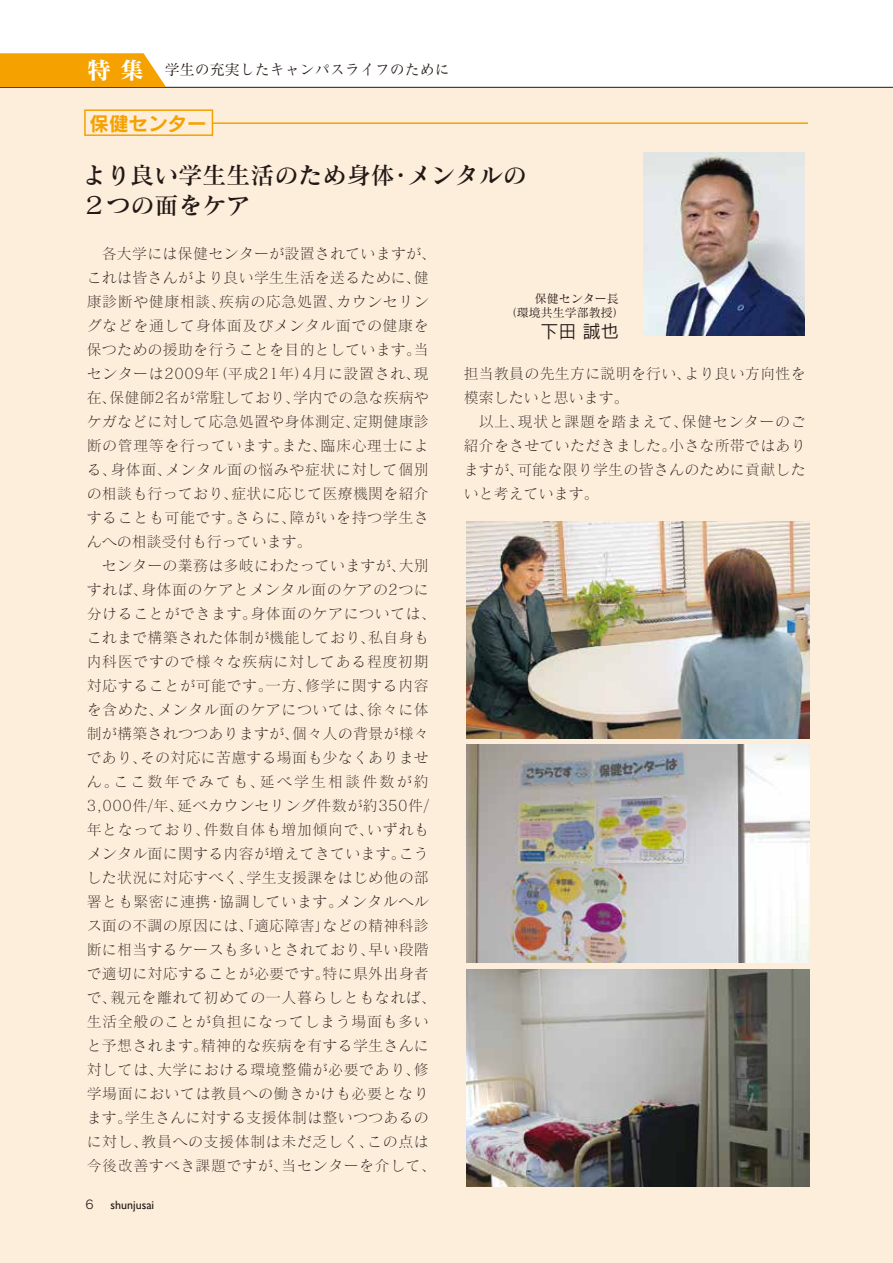
<style>
.page{position:relative;width:893px;height:1263px;background:#fff}
.page>*{position:absolute;margin:0;border:0;box-sizing:border-box;transform-origin:0 0}
.t1{font:24px/30px "Matisse Pro DB";color:#221815}
.t2{font:19.5px "Rodin Pro B";color:#f5a200}
.t3{font:18px "Rodin Pro M";color:#221815}
.t4{font:15px/24px "Matisse Pro L";letter-spacing:.015em;color:#221815}
.t5{font:15px "Matisse V Pro M";color:#221815}
.t6{font:12px/13.5px "Matisse Pro M";color:#221815}
.t7{font:12px "Gill Sans";color:#221815}
.t8{font:12px "Rodin Pro M";color:#221815}
.s1{font-family:"Matisse Pro B";font-size:24px;color:#fff}
</style>
<div class="page">
<div style="left:0;top:87px;width:893px;height:1176px;background:#fdeddb"></div>
<hr style="left:0;top:87px;width:893px;height:1px;background:#221815">
<svg style="left:0;top:53px;width:166px;height:34px;background:#f5a812"></svg>
<img style="left:643px;top:152px;width:162px;height:184px">
<hr style="left:213px;top:122px;width:595px;height:2px;background:#f5a200">
<div style="left:84px;top:109px;width:129px;height:27px;border:2px solid #f5a200"></div>
<img style="left:466px;top:521px;width:343px;height:217px">
<img style="left:466px;top:745px;width:343px;height:217px">
<img style="left:466px;top:969px;width:343px;height:217px">
<p class="t5" style="left:87px;top:60px;width:364px"><span class="s1">特 集</span> 学生の充実したキャンパスライフのために</p>
<h2 class="t2" style="left:90px;top:110px;width:118px">保健センター</h2>
<h1 class="t1" style="left:83px;top:159px;width:446px">より良い学生生活のため身体・メンタルの<br>２つの面をケア</h1>
<p class="t4" style="left:87px;top:241px;width:351px;text-indent:15px">各大学には保健センターが設置されていますが、これは皆さんがより良い学生生活を送るために、健康診断や健康相談、疾病の応急処置、カウンセリングなどを通して身体面及びメンタル面での健康を保つための援助を行うことを目的としています。当センターは2009年（平成21年）4月に設置され、現在、保健師2名が常駐しており、学内での急な疾病やケガなどに対して応急処置や身体測定、定期健康診断の管理等を行っています。また、臨床心理士による、身体面、メンタル面の悩みや症状に対して個別の相談も行っており、症状に応じて医療機関を紹介することも可能です。さらに、障がいを持つ学生さんへの相談受付も行っています。</p>
<p class="t4" style="left:87px;top:553px;width:351px;text-align:center">センターの業務は多岐にわたっていますが、大別<br>すれば、身体面のケアとメンタル面のケアの2つに分けることができます。身体面のケアについては、これまで構築された体制が機能しており、私自身も内科医ですので様々な疾病に対してある程度初期対応することが可能です。一方、修学に関する内容を含めた、メンタル面のケアについては、徐々に体制が構築されつつありますが、個々人の背景が様々であり、その対応に苦慮する場面も少なくありません。ここ数年でみても、延べ学生相談件数が約<br>3,000件/年、延べカウンセリング件数が約350件/年となっており、件数自体も増加傾向で、いずれもメンタル面に関する内容が増えてきています。こうした状況に対応すべく、学生支援課をはじめ他の部署とも緊密に連携・協調しています。メンタルヘルス面の不調の原因には、「適応障害」などの精神科診断に相当するケースも多いとされており、早い段階で適切に対応することが必要です。特に県外出身者で、親元を離れて初めての一人暮らしともなれば、生活全般のことが負担になってしまう場面も多いと予想されます。精神的な疾病を有する学生さんに対しては、大学における環境整備が必要であり、修学場面においては教員への働きかけも必要となります。学生さんに対する支援体制は整いつつあるのに対し、教員への支援体制は未だ乏しく、この点は今後改善すべき課題ですが、当センターを介して、</p>
<p class="t8" style="left:86px;top:1196px;width:10px">6</p>
<p class="t7" style="left:110px;top:1198px;width:45px">shunjusai</p>
<p class="t6" style="left:505px;top:292px;width:121px;text-indent:30px">保健センター長（環境共生学部教授）</p>
<p class="t3" style="left:541px;top:320px;width:80px">下田 誠也</p>
<p class="t4" style="left:464px;top:361px;width:344px">担当教員の先生方に説明を行い、より良い方向性を模索したいと思います。</p>
<p class="t4" style="left:464px;top:409px;width:344px;text-align:justify;text-indent:15px">以上、現状と課題を踏まえて、保健センターのご紹介をさせていただきました。小さな所帯ではありますが、可能な限り学生の皆さんのために貢献したいと考えています。</p>
</div>
